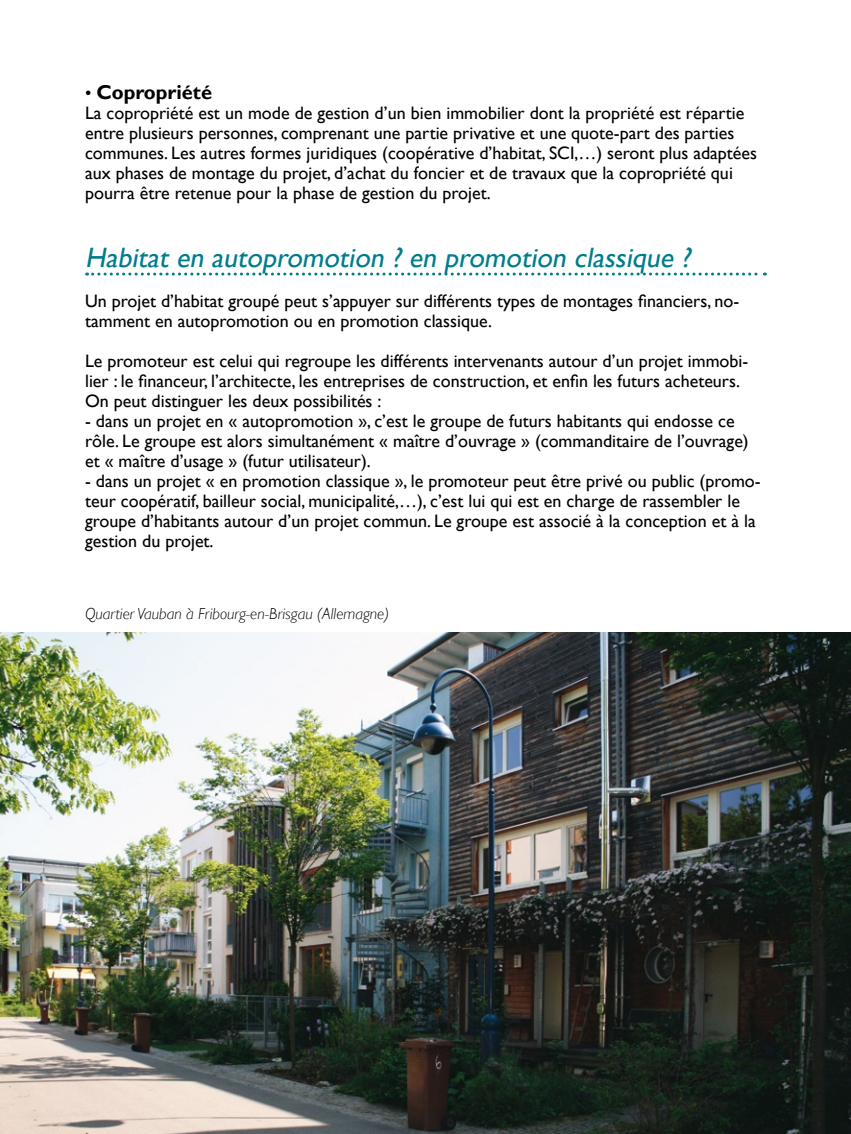
<style>
.page{position:relative;width:851px;height:1134px;background:#fff}
.page>*{position:absolute;margin:0;border:0;box-sizing:border-box;transform-origin:0 0}
.t1{font:italic 28px "Gill Sans";color:#007d8c}
.t2{font:700 20px "Gill Sans";color:#000}
.t3{font:18px/20px "Gill Sans";color:#000}
.t4{font:italic 300 16px "Gill Sans";color:#000}
.s1{font-weight:400;font-size:18px}
</style>
<div class="page">
<svg style="left:87px;top:273px;width:678px;height:3px"></svg>
<img style="left:0;top:632px;width:850px;height:502px">
<p class="t2" style="left:85px;top:80px;width:128px"><span class="s1">•</span> Copropriété</p>
<p class="t3" style="left:85px;top:103px;width:673px">La copropriété est un mode de gestion d’un bien immobilier dont la propriété est répartie entre plusieurs personnes, comprenant une partie privative et une quote-part des parties communes. Les autres formes juridiques (coopérative d’habitat, SCI,…) seront plus adaptées aux phases de montage du projet, d’achat du foncier et de travaux que la copropriété qui pourra être retenue pour la phase de gestion du projet.</p>
<h1 class="t1" style="left:85px;top:241px;width:612px">Habitat en autopromotion ? en promotion classique ?</h1>
<p class="t3" style="left:85px;top:291px;width:655px">Un projet d’habitat groupé peut s’appuyer sur différents types de montages financiers, no&shy;tamment en autopromotion ou en promotion classique.</p>
<p class="t3" style="left:85px;top:351px;width:664px">Le promoteur est celui qui regroupe les différents intervenants autour d’un projet immobi&shy;lier : le financeur, l’architecte, les entreprises de construction, et enfin les futurs acheteurs.<br>On peut distinguer les deux possibilités :</p>
<p class="t3" style="left:85px;top:411px;width:665px">- dans un projet en « autopromotion », c’est le groupe de futurs habitants qui endosse ce rôle. Le groupe est alors simultanément « maître d’ouvrage » (commanditaire de l’ouvrage) et « maître d’usage » (futur utilisateur).</p>
<p class="t3" style="left:85px;top:471px;width:677px">- dans un projet « en promotion classique », le promoteur peut être privé ou public (promo&shy;teur coopératif, bailleur social, municipalité,…), c’est lui qui est en charge de rassembler le groupe d’habitants autour d’un projet commun. Le groupe est associé à la conception et à la gestion du projet.</p>
<p class="t4" style="left:85px;top:605px;width:305px">Quartier Vauban à Fribourg-en-Brisgau (Allemagne)</p>
</div>
